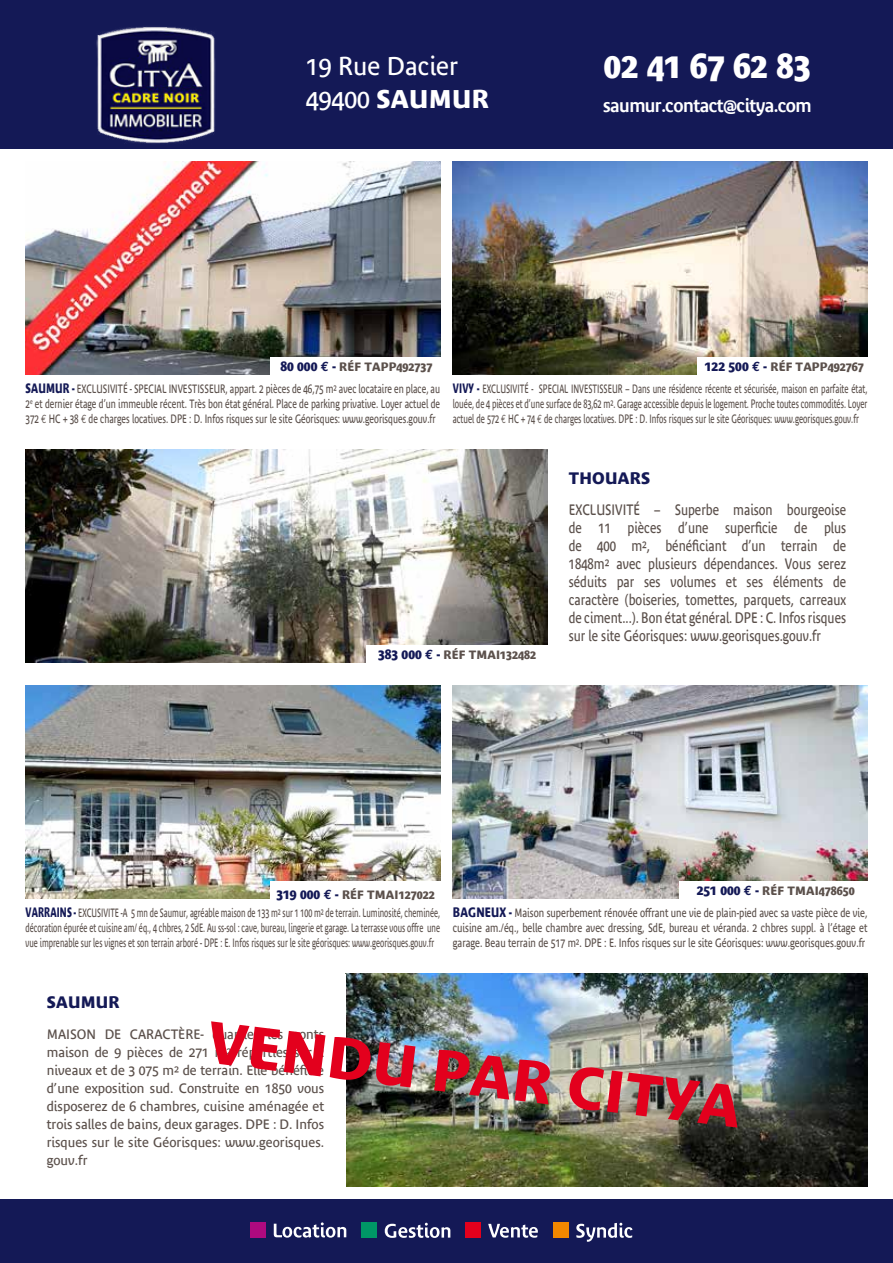
<style>
.page{position:relative;width:893px;height:1263px;background:#fff}
.page>*{position:absolute;margin:0;border:0;box-sizing:border-box;transform-origin:0 0}
.t1{font:700 58.5px "Bienvenue Beta";color:#e3001d}
.t2{font:700 34.5px "Bienvenue Beta";color:#fff}
.t3{font:25.5px/33px "Bienvenue Beta";color:#fff}
.t4{font:600 18.45px "Bienvenue Beta";letter-spacing:-.03em;color:#fff}
.t5{font:700 16.5px "Bienvenue Beta";letter-spacing:.015em;color:#141956}
.t6{font:15px/18px "Bienvenue Beta";color:#5b504b;text-align:justify;scale:.84 1}
.t7{font:13.5px/18px "Bienvenue Beta";color:#5b504b;text-align:justify}
.t8{font:12px/15px "Bienvenue Beta";color:#5b504b;text-align:justify;scale:.66 1}
.t9{font:12px/15px "Bienvenue Beta";color:#5b504b;text-align:justify;scale:.68 1}
.t10{font:12px/15px "Bienvenue Beta";color:#5b504b;text-align:justify;scale:.75 1}
.t11{font:12px/15px "Bienvenue Beta";color:#5b504b;text-align:justify;scale:.8 1}
.t12{font:700 12px "Bienvenue Beta";letter-spacing:.005em;color:#5b504b}
.s1{font-weight:700}
.s2{font-size:13.5px;color:#141956}
.s3{font-family:"Euro Mono Std";font-size:13.5px;color:#141956}
.s4{font-weight:700;font-size:13.5px;color:#141956}
.s5{font-family:"Euro Mono Std"}
</style>
<div class="page">
<div style="left:0;top:0;width:893px;height:149px;background:#141956"></div>
<div style="left:0;top:1199px;width:893px;height:64px;background:#141956"></div>
<svg style="left:274px;top:1222px;width:72px;height:15px"></svg>
<svg style="left:385px;top:1223px;width:65px;height:15px"></svg>
<svg style="left:488px;top:1224px;width:50px;height:14px"></svg>
<svg style="left:576px;top:1223px;width:56px;height:19px"></svg>
<div style="left:250px;top:1221px;width:16px;height:16px;background:#af0a7f"></div>
<div style="left:361px;top:1221px;width:16px;height:16px;background:#009666"></div>
<div style="left:465px;top:1222px;width:16px;height:16px;background:#e3001d"></div>
<div style="left:553px;top:1221px;width:16px;height:16px;background:#f18700"></div>
<img style="left:453px;top:162px;width:414px;height:212px">
<img style="left:26px;top:162px;width:414px;height:212px">
<img style="left:346px;top:974px;width:521px;height:212px">
<img style="left:26px;top:686px;width:414px;height:212px">
<img style="left:453px;top:686px;width:414px;height:212px">
<img style="left:26px;top:450px;width:521px;height:212px">
<div style="left:270px;top:357px;width:176px;height:20px;background:#fff"></div>
<div style="left:697px;top:357px;width:173px;height:20px;background:#fff"></div>
<div style="left:270px;top:881px;width:172px;height:22px;background:#fff"></div>
<div style="left:679px;top:881px;width:193px;height:22px;background:#fff"></div>
<div style="left:366px;top:645px;width:181px;height:22px;background:#fff"></div>
<img style="left:96px;top:26px;width:120px;height:118px">
<h3 class="t3" style="left:306px;top:49px;width:184px">19 Rue Dacier<br>49400 <span class="s1">SAUMUR</span></h3>
<h2 class="t2" style="left:604px;top:45px;width:208px">02 41 67 62 83</h2>
<p class="t4" style="left:603px;top:95px;width:210px">saumur.contact@citya.com</p>
<p class="t12" style="left:280px;top:360px;width:154px"><span class="s2">80 000</span> <span class="s3">€</span> <span class="s2">-</span> RÉF TAPP492737</p>
<p class="t12" style="left:705px;top:360px;width:160px"><span class="s2">122 500</span> <span class="s3">€</span> <span class="s2">-</span> RÉF TAPP492767</p>
<p class="t10" style="left:26px;top:382px;width:554px"><span class="s4">SAUMUR -</span> EXCLUSIVITÉ - SPECIAL INVESTISSEUR, appart. 2 pièces de 46,75 m² avec locataire en place, au 2<sup>e</sup> et dernier étage d’un immeuble récent. Très bon état général. Place de parking privative. Loyer actuel de 372 <span class="s5">€</span> HC + 38 <span class="s5">€</span> de charges locatives. DPE : D. Infos risques sur le site Géorisques: www.georisques.gouv.fr</p>
<p class="t9" style="left:453px;top:382px;width:611px"><span class="s4">VIVY -</span> EXCLUSIVITÉ - SPECIAL INVESTISSEUR – Dans une résidence récente et sécurisée, maison en parfaite état, louée, de 4 pièces et d’une surface de 83,62 m². Garage accessible depuis le logement. Proche toutes commodités. Loyer actuel de 572 <span class="s5">€</span> HC + 74 <span class="s5">€</span> de charges locatives. DPE : D. Infos risques sur le site Géorisques: www.georisques.gouv.fr</p>
<p class="t12" style="left:378px;top:648px;width:160px"><span class="s2">383 000</span> <span class="s3">€</span> <span class="s2">-</span> RÉF TMAI132482</p>
<p class="t5" style="left:569px;top:468px;width:83px">THOUARS</p>
<p class="t6" style="left:569px;top:500px;width:332px">EXCLUSIVITÉ – Superbe maison bourgeoise de 11 pièces d’une superficie de plus de 400 m², bénéficiant d’un terrain de 1848m² avec plusieurs dépendances. Vous serez séduits par ses volumes et ses éléments de caractère (boiseries, tomettes, parquets, carreaux de ciment...). Bon état général. DPE : C. Infos risques sur le site Géorisques: www.georisques.gouv.fr</p>
<p class="t12" style="left:276px;top:887px;width:160px"><span class="s2">319 000</span> <span class="s3">€</span> <span class="s2">-</span> RÉF TMAI127022</p>
<p class="t12" style="left:697px;top:884px;width:160px"><span class="s2">251 000</span> <span class="s3">€</span> <span class="s2">-</span> RÉF TMAI478650</p>
<p class="t8" style="left:26px;top:906px;width:630px"><span class="s4">VARRAINS -</span> EXCUSIVITE -A 5 mn de Saumur, agréable maison de 133 m² sur 1 100 m² de terrain. Luminosité, cheminée, décoration épurée et cuisine am/ éq., 4 chbres, 2 SdE. Au ss-sol : cave, bureau, lingerie et garage. La terrasse vous offre une vue imprenable sur les vignes et son terrain arboré - DPE : E. Infos risques sur le site géorisques: www.georisques.gouv.fr</p>
<p class="t11" style="left:453px;top:906px;width:520px"><span class="s4">BAGNEUX -</span> Maison superbement rénovée offrant une vie de plain-pied avec sa vaste pièce de vie, cuisine am./éq., belle chambre avec dressing, SdE, bureau et véranda. 2 chbres suppl. à l’étage et garage. Beau terrain de 517 m². DPE : E. Infos risques sur le site Géorisques: www.georisques.gouv.fr</p>
<p class="t5" style="left:47px;top:993px;width:74px">SAUMUR</p>
<p class="t7" style="left:47px;top:1025px;width:279px">MAISON DE CARACTÈRE- quartier les ponts maison de 9 pièces de 271 m² réparties sur 2 niveaux et de 3 075 m² de terrain. Elle bénéficie d’une exposition sud. Construite en 1850 vous disposerez de 6 chambres, cuisine aménagée et trois salles de bains, deux garages. DPE : D. Infos risques sur le site Géorisques: www.georisques. gouv.fr</p>
<h1 class="t1" style="left:212px;top:1007px;width:538px;rotate:7deg">VENDU PAR CITYA</h1>
</div>
